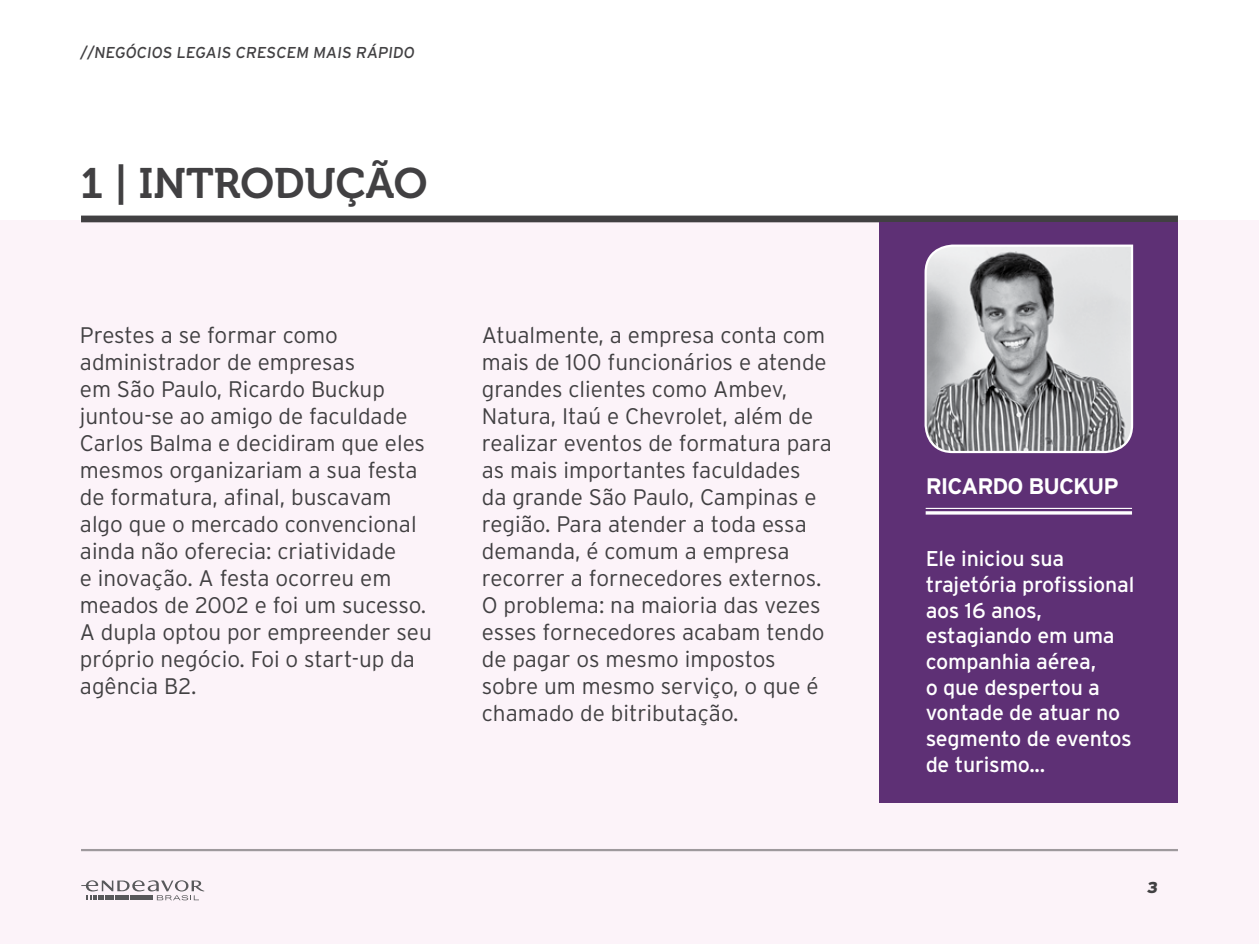
<style>
.page{position:relative;width:1259px;height:944px;background:#fff}
.page>*{position:absolute;margin:0;border:0;box-sizing:border-box;transform-origin:0 0}
.t1{font:42.3px "Museo 700";color:#414042}
.t2{font:300 22.5px/27px "Interstate";color:#414042}
.t3{font:700 22.5px "Interstate";letter-spacing:-.04em;color:#fff}
.t4{font:21.38px/25.7px "Interstate";letter-spacing:-.01em;color:#fff}
.t5{font:15.75px "Interstate";color:#414042}
.t6{font:900 15.75px "Interstate";color:#414042}
</style>
<div class="page">
<div style="left:0;top:220px;width:1259px;height:724px;background:#fcf3f9"></div>
<svg style="left:81px;top:880px;width:123px;height:20px"></svg>
<div style="left:81px;top:216px;width:1097px;height:6px;background:#414042"></div>
<hr style="left:81px;top:849px;width:1097px;height:2px;background:#414042">
<div style="left:879px;top:222px;width:299px;height:580px;background:#5e3075"></div>
<svg style="left:925px;top:511px;width:207px;height:4px"></svg>
<hr style="left:925px;top:508px;width:207px;height:1px;background:#fff">
<svg style="left:924px;top:244px;width:210px;height:210px;background:#adadb0"></svg>
<p class="t5" style="left:80px;top:44px;width:338px">//Negócios legais crescem mais rápido</p>
<h1 class="t1" style="left:81px;top:160px;width:346px">1 | INTRODUÇÃO</h1>
<p class="t2" style="left:80px;top:322px;width:353px">Prestes a se formar como administrador de empresas<br>em São Paulo, Ricardo Buckup juntou-se ao amigo de faculdade<br>Carlos Balma e decidiram que eles mesmos organizariam a sua festa de formatura, afinal, buscavam algo que o mercado convencional ainda não oferecia: criatividade<br>e inovação. A festa ocorreu em meados de 2002 e foi um sucesso.<br>A dupla optou por empreender seu próprio negócio. Foi o start-up da agência B2.</p>
<p class="t2" style="left:482px;top:322px;width:352px">Atualmente, a empresa conta com mais de 100 funcionários e atende grandes clientes como Ambev,<br>Natura, Itaú e Chevrolet, além de realizar eventos de formatura para as mais importantes faculdades<br>da grande São Paulo, Campinas e região. Para atender a toda essa demanda, é comum a empresa recorrer a fornecedores externos.<br>O problema: na maioria das vezes esses fornecedores acabam tendo de pagar os mesmo impostos sobre um mesmo serviço, o que é chamado de bitributação.</p>
<p class="t3" style="left:925px;top:473px;width:195px">RICARDO BUCKUP</p>
<p class="t4" style="left:925px;top:546px;width:210px">Ele iniciou sua trajetória profissional aos 16 anos, estagiando em uma companhia aérea,<br>o que despertou a vontade de atuar no segmento de eventos de turismo...</p>
<p class="t6" style="left:1146px;top:878px;width:14px">3</p>
</div>
